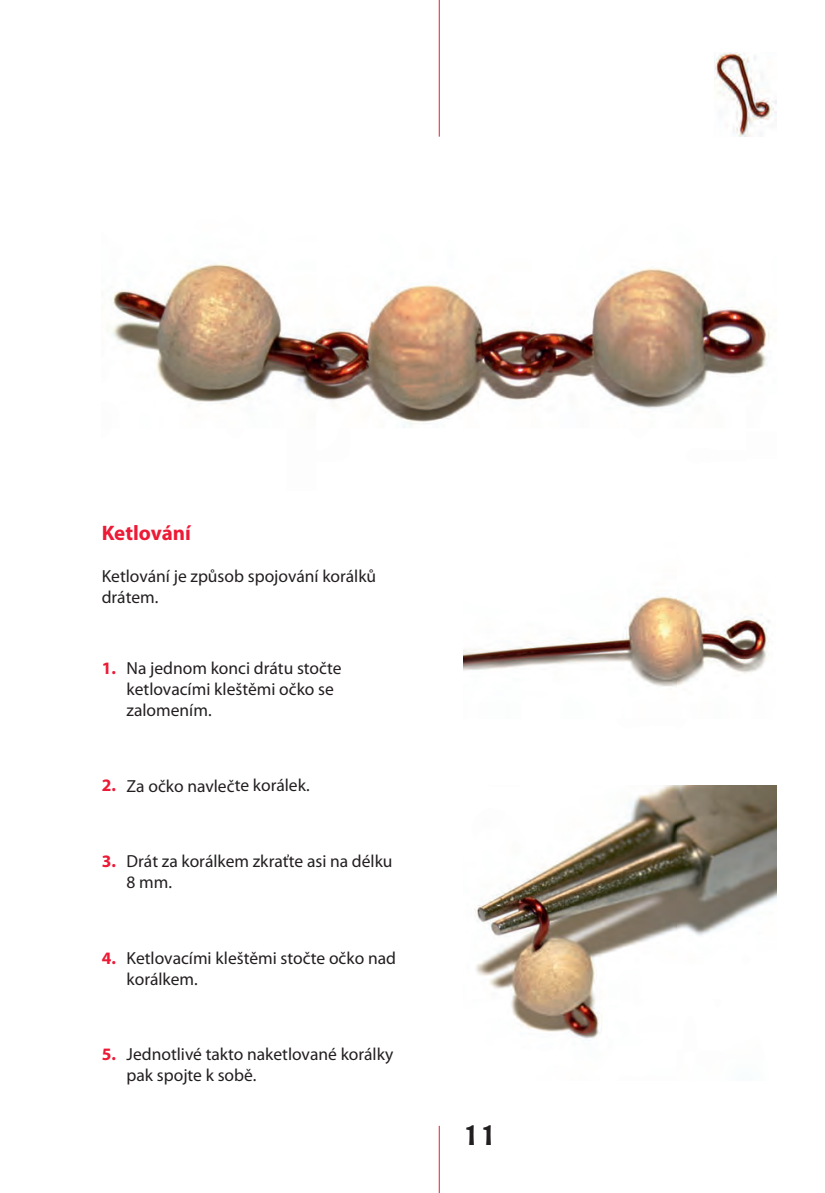
<style>
.page{position:relative;width:825px;height:1193px;background:#fff}
.page>*{position:absolute;margin:0;border:0;box-sizing:border-box;transform-origin:0 0}
.t1{font:700 28px "Chianti BT";color:#231f20}
.t2{font:700 21px "Myriad Pro";color:#ed1a36}
.t3{font:17.5px/21px "Myriad Pro";color:#231f20}
.s1{font-weight:700;color:#ed1a36}
</style>
<div class="page">
<hr style="left:439px;top:1125px;width:1px;height:67px;background:#ed1a36">
<hr style="left:439px;top:0;width:1px;height:137px;background:#ed1a36">
<img style="left:714px;top:52px;width:62px;height:85px">
<img style="left:102px;top:263px;width:668px;height:165px">
<img style="left:464px;top:596px;width:306px;height:91px">
<img style="left:475px;top:785px;width:301px;height:256px">
<p class="t2" style="left:102px;top:525px;width:91px">Ketlování</p>
<p class="t3" style="left:102px;top:567px;width:276px">Ketlování je způsob spojování korálků drátem.</p>
<p class="t3" style="left:127px;top:658px;width:217px;text-indent:-25px"><span class="s1">1.</span> Na jednom konci drátu stočte ketlovacími kleštěmi očko se zalomením.</p>
<p class="t3" style="left:102px;top:776px;width:210px"><span class="s1">2.</span> Za očko navlečte korálek.</p>
<p class="t3" style="left:127px;top:852px;width:267px;text-indent:-25px"><span class="s1">3.</span> Drát za korálkem zkraťte asi na délku<br>8 mm.</p>
<p class="t3" style="left:127px;top:948px;width:271px;text-indent:-25px"><span class="s1">4.</span> Ketlovacími kleštěmi stočte očko nad korálkem.</p>
<p class="t3" style="left:127px;top:1045px;width:268px;text-indent:-25px"><span class="s1">5.</span> Jednotlivé takto naketlované korálky pak spojte k sobě.</p>
<p class="t1" style="left:463px;top:1124px;width:36px">11</p>
</div>
